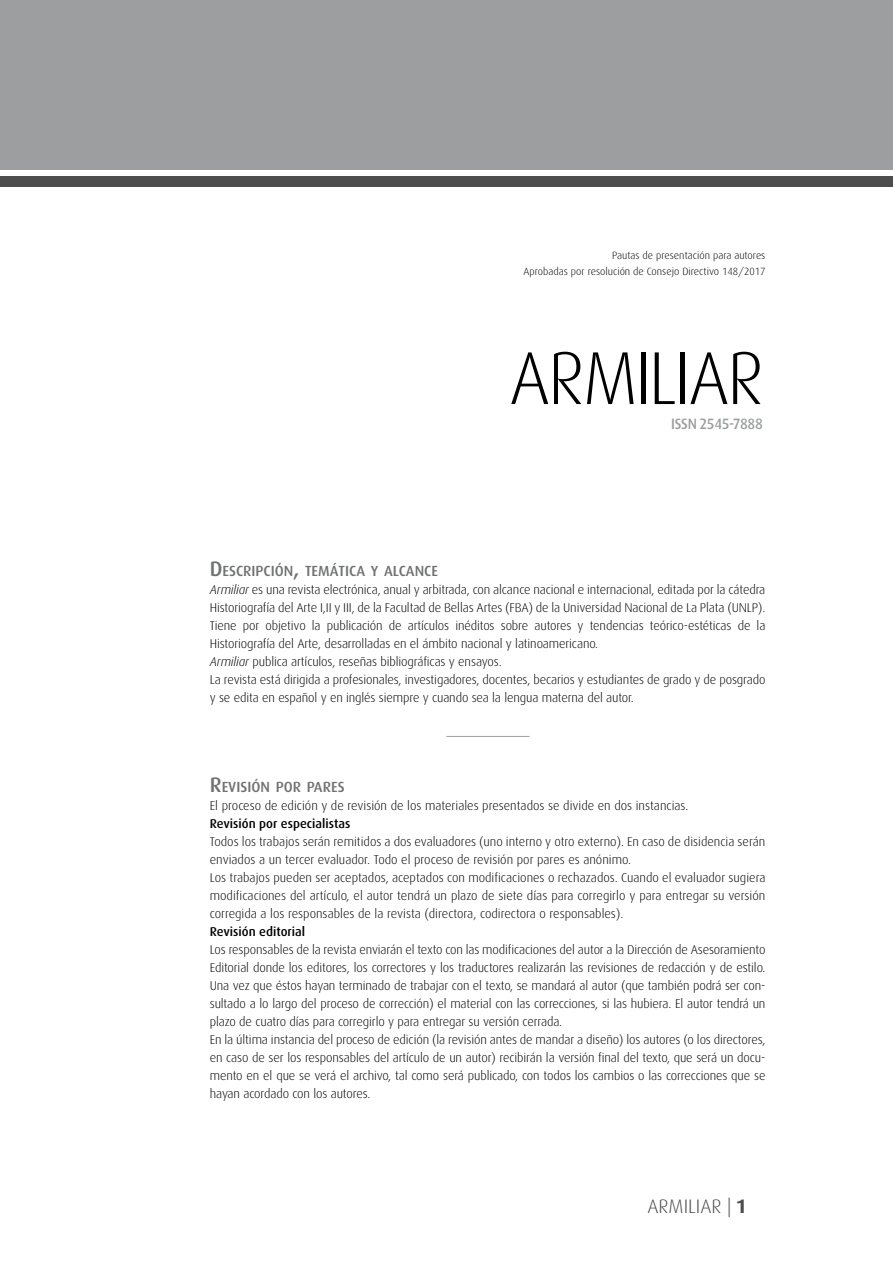
<style>
.page{position:relative;width:893px;height:1263px;background:#fff}
.page>*{position:absolute;margin:0;border:0;box-sizing:border-box;transform-origin:0 0}
.t1{font:300 75px "Dax";color:#000;scale:.95 1}
.t2{font:300 19.5px "Dax";color:#4d4d4d}
.t3{font:500 15px "Dax";letter-spacing:-.02em;color:#9c9e9f;scale:.95 1}
.t4{font:500 14.7px "Dax";color:#707172}
.t5{font:300 12.75px/18px "Dax";letter-spacing:-.01em;color:#000}
.t6{font:500 12.75px "Dax";color:#000}
.t7{font:300 10.5px/16.5px "Dax";color:#000;text-align:right}
.s1{font-size:21px}
.s2{font-style:italic}
.s3{font-weight:700}
</style>
<div class="page">
<hr style="left:446px;top:736px;width:84px;height:1px;background:#9c9e9f">
<div style="left:0;top:0;width:893px;height:169px;background:#9c9e9f"></div>
<div style="left:0;top:176px;width:893px;height:11px;background:#4d4d4d"></div>
<p class="t7" style="left:524px;top:247px;width:243px">Pautas de presentación para autores<br>Aprobadas por resolución de Consejo Directivo 148/2017</p>
<h1 class="t1" style="left:509px;top:337px;width:269px">Armiliar</h1>
<p class="t3" style="left:671px;top:415px;width:98px">ISSN 2545-7888</p>
<p class="t4" style="left:210px;top:563px;width:230px"><span class="s1">D</span>ESCRIPCIÓN<span class="s1">,</span> TEMÁTICA Y ALCANCE</p>
<p class="t5" style="left:210px;top:581px;width:557px"><span class="s2">Armiliar</span> es una revista electrónica, anual y arbitrada, con alcance nacional e internacional, editada por la cátedra Historiografía del Arte I,II y III, de la Facultad de Bellas Artes (FBA) de la Universidad Nacional de La Plata (UNLP).<br>Tiene por objetivo la publicación de artículos inéditos sobre autores y tendencias teórico-estéticas de la Historiografía del Arte, desarrolladas en el ámbito nacional y latinoamericano.<br><span class="s2">Armiliar</span> publica artículos, reseñas bibliográficas y ensayos.<br>La revista está dirigida a profesionales, investigadores, docentes, becarios y estudiantes de grado y de posgrado y se edita en español y en inglés siempre y cuando sea la lengua materna del autor.</p>
<p class="t4" style="left:210px;top:779px;width:136px"><span class="s1">R</span>EVISIÓN POR PARES</p>
<p class="t5" style="left:210px;top:797px;width:480px">El proceso de edición y de revisión de los materiales presentados se divide en dos instancias.</p>
<p class="t6" style="left:210px;top:816px;width:142px">Revisión por especialistas</p>
<p class="t5" style="left:210px;top:833px;width:557px">Todos los trabajos serán remitidos a dos evaluadores (uno interno y otro externo). En caso de disidencia serán enviados a un tercer evaluador. Todo el proceso de revisión por pares es anónimo.<br>Los trabajos pueden ser aceptados, aceptados con modificaciones o rechazados. Cuando el evaluador sugiera modificaciones del artículo, el autor tendrá un plazo de siete días para corregirlo y para entregar su versión corregida a los responsables de la revista (directora, codirectora o responsables).</p>
<p class="t6" style="left:210px;top:924px;width:97px">Revisión editorial</p>
<p class="t5" style="left:210px;top:941px;width:557px">Los responsables de la revista enviarán el texto con las modificaciones del autor a la Dirección de Asesoramiento Editorial donde los editores, los correctores y los traductores realizarán las revisiones de redacción y de estilo.<br>Una vez que éstos hayan terminado de trabajar con el texto, se mandará al autor (que también podrá ser con&shy;sultado a lo largo del proceso de corrección) el material con las correcciones, si las hubiera. El autor tendrá un plazo de cuatro días para corregirlo y para entregar su versión cerrada.<br>En la última instancia del proceso de edición (la revisión antes de mandar a diseño) los autores (o los directores, en caso de ser los responsables del artículo de un autor) recibirán la versión final del texto, que será un docu&shy;mento en el que se verá el archivo, tal como será publicado, con todos los cambios o las correcciones que se hayan acordado con los autores.</p>
<h2 class="t2" style="left:647px;top:1196px;width:101px">ARMILIAR | <span class="s3">1</span></h2>
</div>
